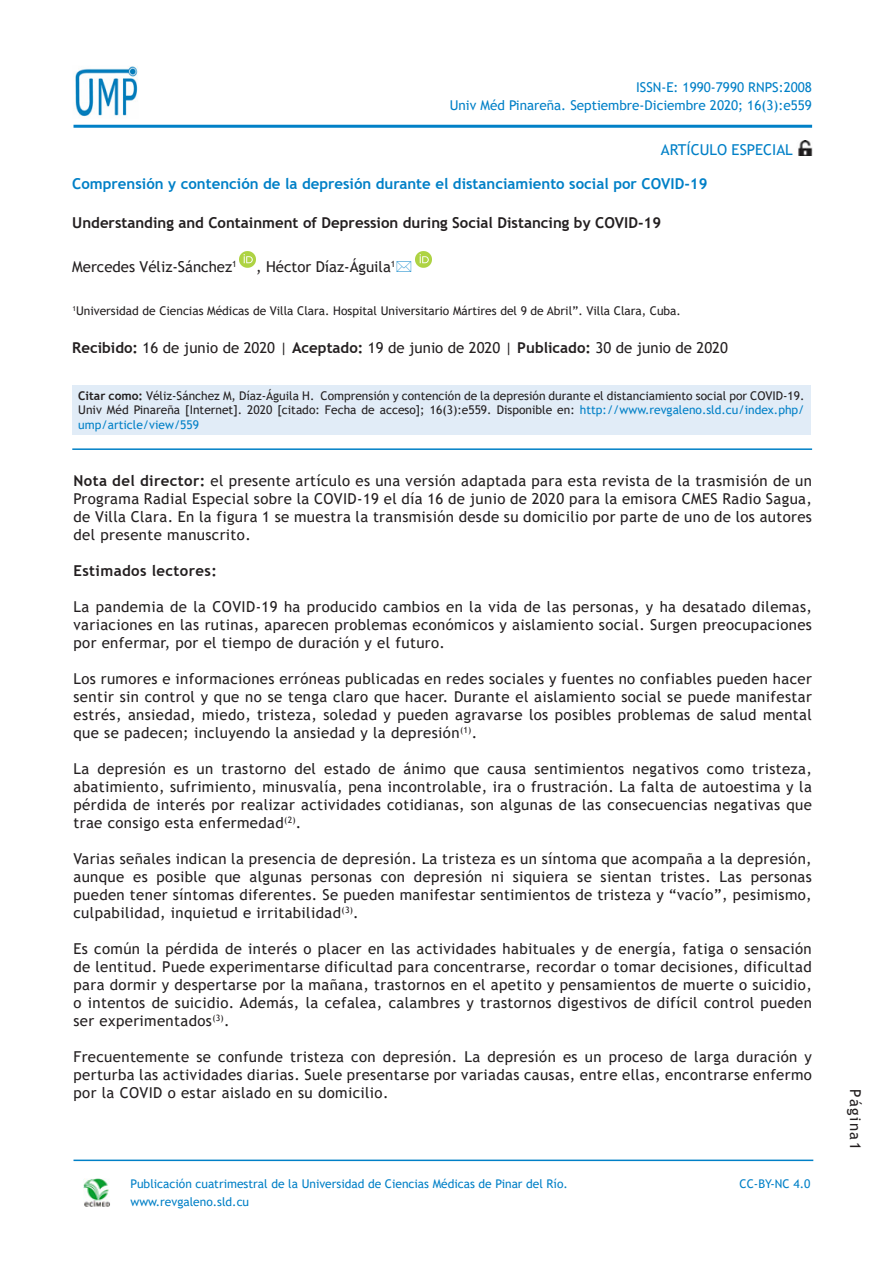
<style>
.page{position:relative;width:893px;height:1263px;background:#fff}
.page>*{position:absolute;margin:0;border:0;box-sizing:border-box;transform-origin:0 0}
.t1{font:15px/18px "Trebuchet MS";letter-spacing:.025em;color:#231f20;text-align:justify}
.t2{font:15px "Trebuchet MS";color:#231f20}
.t3{font:700 15px "Trebuchet MS";color:#0080c7}
.t4{font:700 15px "Trebuchet MS";color:#231f20}
.t5{font:700 15px "Trebuchet MS";letter-spacing:.025em;color:#231f20}
.t6{font:15px "Trebuchet MS";color:#0080c7}
.t7{font:15px "Trebuchet MS";letter-spacing:.1em;color:#231f20}
.t8{font:13.5px "Trebuchet MS";color:#0080c7}
.t9{font:12px/14.4px "Trebuchet MS";color:#231f20;text-align:justify}
.t10{font:12px "Trebuchet MS";color:#0080c7}
.s1{font-weight:700}
.s2{color:#0080c7}
</style>
<div class="page">
<img style="left:75px;top:66px;width:63px;height:51px">
<img style="left:798px;top:140px;width:14px;height:16px">
<hr style="left:74px;top:125px;width:738px;height:3px;background:#0080c7">
<img style="left:240px;top:251px;width:16px;height:16px">
<img style="left:415px;top:251px;width:16px;height:16px">
<div style="left:72px;top:385px;width:739px;height:50px;background:#e1ecf7"></div>
<hr style="left:72px;top:448px;width:740px;height:2px;background:#0080c7">
<img style="left:84px;top:1178px;width:26px;height:28px">
<hr style="left:74px;top:1159px;width:739px;height:2px;background:#0080c7">
<p class="t8" style="left:636px;top:78px;width:177px">ISSN-E: 1990-7990 RNPS:2008</p>
<p class="t8" style="left:450px;top:96px;width:364px">Univ Méd Pinareña. Septiembre-Diciembre 2020; 16(3):e559</p>
<p class="t6" style="left:661px;top:140px;width:133px">ARTÍCULO ESPECIAL</p>
<p class="t3" style="left:72px;top:175px;width:637px">Comprensión y contención de la depresión durante el distanciamiento social por COVID-19</p>
<p class="t4" style="left:72px;top:213px;width:590px">Understanding and Containment of Depression during Social Distancing by COVID-19</p>
<p class="t2" style="left:72px;top:257px;width:166px">Mercedes Véliz-Sánchez<sup>1</sup></p>
<p class="t2" style="left:256px;top:257px;width:141px">, Héctor Díaz-Águila<sup>1</sup></p>
<p class="t9" style="left:72px;top:303px;width:610px"><sup>1</sup>Universidad de Ciencias Médicas de Villa Clara. Hospital Universitario Mártires del 9 de Abril”. Villa Clara, Cuba.</p>
<p class="t2" style="left:72px;top:338px;width:657px"><span class="s1">Recibido:</span> 16 de junio de 2020 | <span class="s1">Aceptado:</span> 19 de junio de 2020 | <span class="s1">Publicado:</span> 30 de junio de 2020</p>
<p class="t9" style="left:78px;top:388px;width:728px"><span class="s1">Citar como:</span> Véliz-Sánchez M, Díaz-Águila H. Comprensión y contención de la depresión durante el distanciamiento social por COVID-19.<br>Univ Méd Pinareña [Internet]. 2020 [citado: Fecha de acceso]; 16(3):e559. Disponible en: <span class="s2">http://www.revgaleno.sld.cu/index.php/ ump/article/view/559</span></p>
<p class="t1" style="left:74px;top:472px;width:740px"><span class="s1">Nota del director:</span> el presente artículo es una versión adaptada para esta revista de la trasmisión de un Programa Radial Especial sobre la COVID-19 el día 16 de junio de 2020 para la emisora CMES Radio Sagua, de Villa Clara. En la figura 1 se muestra la transmisión desde su domicilio por parte de uno de los autores del presente manuscrito.</p>
<p class="t5" style="left:74px;top:561px;width:145px">Estimados lectores:</p>
<p class="t1" style="left:74px;top:598px;width:740px">La pandemia de la COVID-19 ha producido cambios en la vida de las personas, y ha desatado dilemas, variaciones en las rutinas, aparecen problemas económicos y aislamiento social. Surgen preocupaciones por enfermar, por el tiempo de duración y el futuro.</p>
<p class="t1" style="left:74px;top:670px;width:740px">Los rumores e informaciones erróneas publicadas en redes sociales y fuentes no confiables pueden hacer sentir sin control y que no se tenga claro que hacer. Durante el aislamiento social se puede manifestar estrés, ansiedad, miedo, tristeza, soledad y pueden agravarse los posibles problemas de salud mental que se padecen; incluyendo la ansiedad y la depresión<sup>(1)</sup>.</p>
<p class="t1" style="left:74px;top:760px;width:740px">La depresión es un trastorno del estado de ánimo que causa sentimientos negativos como tristeza, abatimiento, sufrimiento, minusvalía, pena incontrolable, ira o frustración. La falta de autoestima y la pérdida de interés por realizar actividades cotidianas, son algunas de las consecuencias negativas que trae consigo esta enfermedad<sup>(2)</sup>.</p>
<p class="t1" style="left:74px;top:850px;width:740px">Varias señales indican la presencia de depresión. La tristeza es un síntoma que acompaña a la depresión, aunque es posible que algunas personas con depresión ni siquiera se sientan tristes. Las personas pueden tener síntomas diferentes. Se pueden manifestar sentimientos de tristeza y “vacío”, pesimismo, culpabilidad, inquietud e irritabilidad<sup>(3)</sup>.</p>
<p class="t1" style="left:74px;top:940px;width:740px">Es común la pérdida de interés o placer en las actividades habituales y de energía, fatiga o sensación de lentitud. Puede experimentarse dificultad para concentrarse, recordar o tomar decisiones, dificultad para dormir y despertarse por la mañana, trastornos en el apetito y pensamientos de muerte o suicidio, o intentos de suicidio. Además, la cefalea, calambres y trastornos digestivos de difícil control pueden ser experimentados<sup>(3)</sup>.</p>
<p class="t1" style="left:74px;top:1048px;width:740px">Frecuentemente se confunde tristeza con depresión. La depresión es un proceso de larga duración y perturba las actividades diarias. Suele presentarse por variadas causas, entre ellas, encontrarse enfermo por la COVID o estar aislado en su domicilio.</p>
<p class="t10" style="left:130px;top:1176px;width:439px">Publicación cuatrimestral de la Universidad de Ciencias Médicas de Pinar del Río.</p>
<p class="t10" style="left:130px;top:1194px;width:120px">www.revgaleno.sld.cu</p>
<p class="t10" style="left:740px;top:1176px;width:72px">CC-BY-NC 4.0</p>
<p class="t7" style="left:865px;top:1089px;width:62px;rotate:90deg">Página1</p>
</div>
